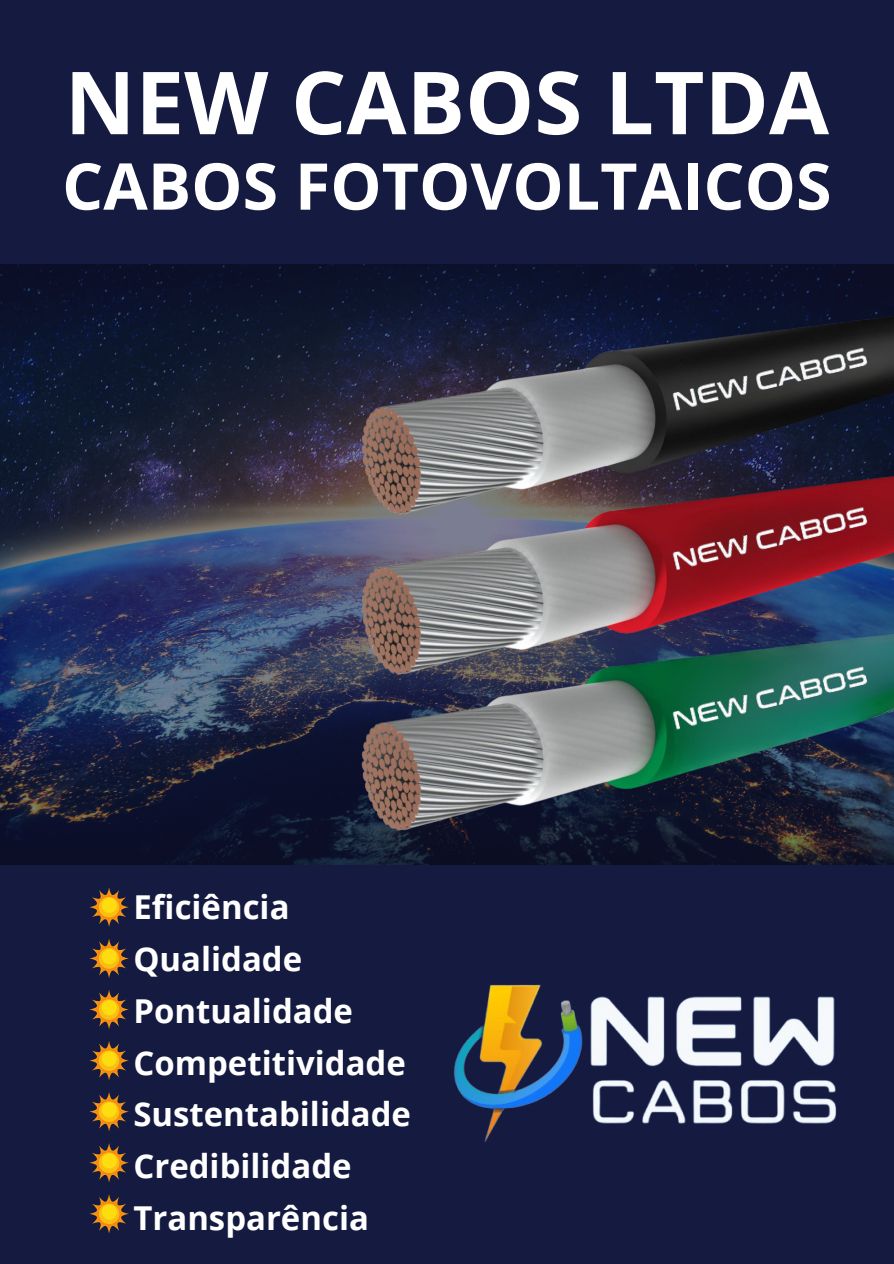
<style>
.page{position:relative;width:894px;height:1264px;background:#fff}
.page>*{position:absolute;margin:0;border:0;box-sizing:border-box;transform-origin:0 0}
.t1{font:700 87px "Open Sans";color:#fff}
.t2{font:700 64.5px "Open Sans";color:#fff}
.t3{font:700 32.85px "Open Sans";color:#fff}
</style>
<div class="page">
<div style="left:0;top:0;width:893px;height:1263px;background:#141a40"></div>
<svg style="left:89px;top:887px;width:40px;height:39px"></svg>
<div style="left:99px;top:896px;width:20px;height:21px;background:#fabe11;border-radius:50%"></div>
<div style="left:102px;top:897px;width:15px;height:16px;background:#fddd10;border-radius:50%"></div>
<svg style="left:89px;top:939px;width:40px;height:39px"></svg>
<div style="left:99px;top:948px;width:20px;height:20px;background:#fabe11;border-radius:50%"></div>
<div style="left:102px;top:949px;width:15px;height:15px;background:#fddd10;border-radius:50%"></div>
<svg style="left:89px;top:990px;width:40px;height:39px"></svg>
<div style="left:99px;top:999px;width:20px;height:20px;background:#fabe11;border-radius:50%"></div>
<div style="left:102px;top:1000px;width:15px;height:15px;background:#fddd10;border-radius:50%"></div>
<svg style="left:89px;top:1041px;width:40px;height:39px"></svg>
<div style="left:99px;top:1050px;width:20px;height:20px;background:#fabe11;border-radius:50%"></div>
<div style="left:102px;top:1051px;width:15px;height:15px;background:#fddd10;border-radius:50%"></div>
<svg style="left:89px;top:1092px;width:40px;height:39px"></svg>
<div style="left:99px;top:1101px;width:20px;height:20px;background:#fabe11;border-radius:50%"></div>
<div style="left:102px;top:1102px;width:15px;height:15px;background:#fddd10;border-radius:50%"></div>
<svg style="left:89px;top:1143px;width:40px;height:39px"></svg>
<div style="left:99px;top:1152px;width:20px;height:20px;background:#fabe11;border-radius:50%"></div>
<div style="left:102px;top:1153px;width:15px;height:15px;background:#fddd10;border-radius:50%"></div>
<svg style="left:89px;top:1194px;width:40px;height:39px"></svg>
<div style="left:99px;top:1203px;width:20px;height:21px;background:#fabe11;border-radius:50%"></div>
<div style="left:102px;top:1204px;width:15px;height:15px;background:#fddd10;border-radius:50%"></div>
<img style="left:453px;top:984px;width:384px;height:158px">
<img style="left:0;top:265px;width:893px;height:599px">
<img style="left:358px;top:264px;width:534px;height:601px">
<img style="left:658px;top:327px;width:229px;height:105px">
<img style="left:658px;top:486px;width:229px;height:105px">
<img style="left:658px;top:645px;width:229px;height:105px">
<p class="t1" style="left:65px;top:41px;width:765px">NEW CABOS LTDA</p>
<p class="t2" style="left:62px;top:141px;width:770px">CABOS FOTOVOLTAICOS</p>
<p class="t3" style="left:133px;top:884px;width:158px">Eficiência</p>
<p class="t3" style="left:133px;top:936px;width:170px">Qualidade</p>
<p class="t3" style="left:133px;top:987px;width:221px">Pontualidade</p>
<p class="t3" style="left:133px;top:1039px;width:274px">Competitividade</p>
<p class="t3" style="left:133px;top:1091px;width:279px">Sustentabilidade</p>
<p class="t3" style="left:133px;top:1143px;width:219px">Credibilidade</p>
<p class="t3" style="left:133px;top:1194px;width:237px">Transparência</p>
</div>
